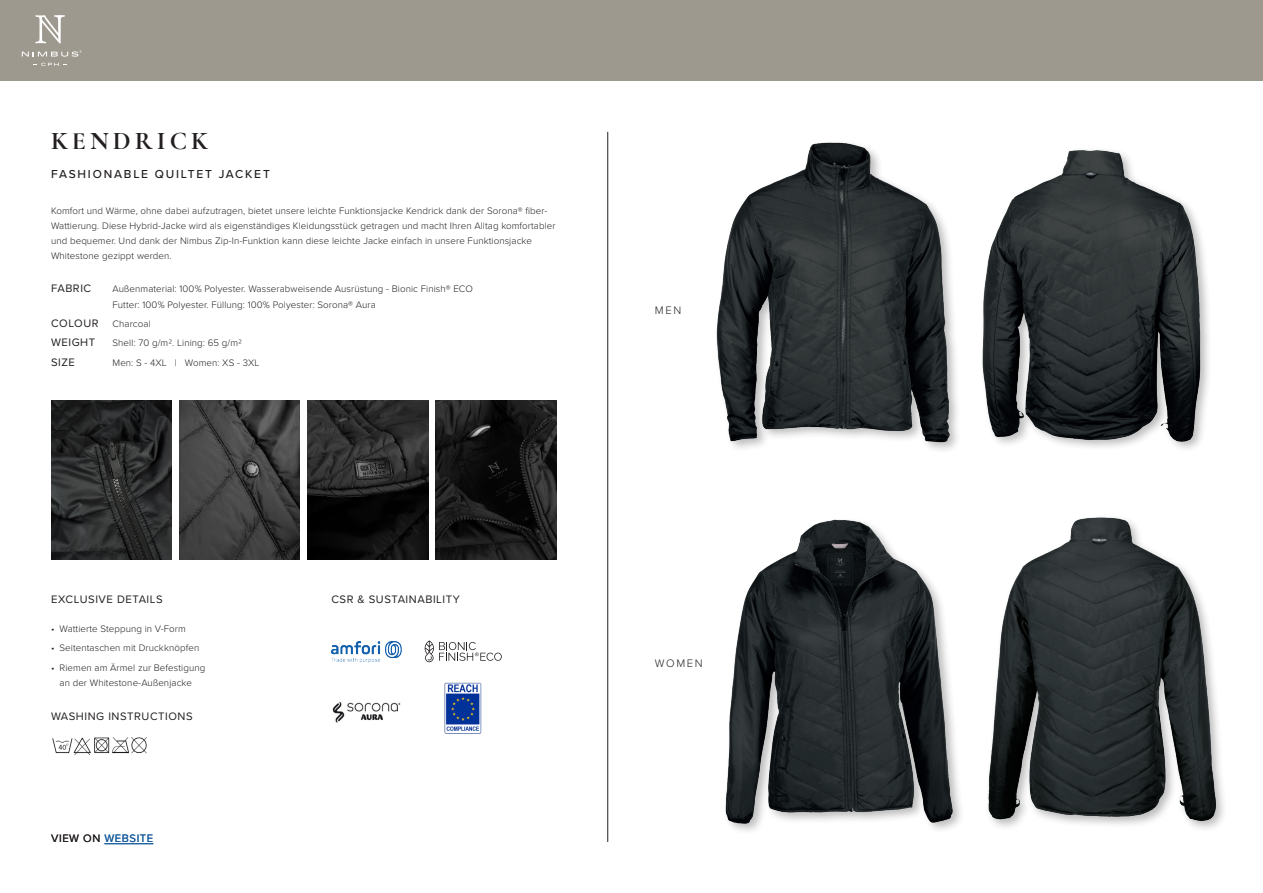
<style>
.page{position:relative;width:1263px;height:893px;background:#fff}
.page>*{position:absolute;margin:0;border:0;box-sizing:border-box;transform-origin:0 0}
.t1{font:700 25.5px "Cormorant Garamond";letter-spacing:.16em;color:#231f20}
.t2{font:500 12px "Proxima Nova";letter-spacing:.15em;color:#231f20}
.t3{font:11.25px "Proxima Nova";letter-spacing:.05em;color:#231f20}
.t4{font:11.25px "Proxima Nova";letter-spacing:.05em;color:#175d9e}
.t5{font:300 11.25px "Proxima Nova";letter-spacing:.15em;color:#231f20}
.t6{font:300 9.75px/15px "Proxima Nova";letter-spacing:.01em;color:#231f20}
.s1{font-weight:400;font-size:11.25px}
.s2{color:#231f20}
</style>
<div class="page">
<div style="left:0;top:0;width:1263px;height:81px;background:#9e998e"></div>
<hr style="left:607px;top:132px;width:1px;height:710px;background:#231f20">
<img style="left:307px;top:401px;width:122px;height:159px">
<img style="left:436px;top:401px;width:121px;height:159px">
<img style="left:51px;top:401px;width:121px;height:159px">
<img style="left:179px;top:401px;width:121px;height:159px">
<img style="left:52px;top:737px;width:95px;height:18px">
<img style="left:332px;top:642px;width:69px;height:21px">
<svg style="left:425px;top:640px;width:77px;height:22px"></svg>
<img style="left:332px;top:702px;width:69px;height:21px">
<img style="left:444px;top:682px;width:38px;height:52px">
<img style="left:1006px;top:517px;width:218px;height:312px">
<img style="left:725px;top:534px;width:281px;height:297px">
<img style="left:982px;top:150px;width:227px;height:299px">
<img style="left:716px;top:142px;width:241px;height:392px">
<svg style="left:35px;top:15px;width:30px;height:28px"></svg>
<svg style="left:33px;top:63px;width:34px;height:3px"></svg>
<svg style="left:22px;top:50px;width:60px;height:7px"></svg>
<hr style="left:104px;top:843px;width:49px;height:1px;background:#175d9e">
<p class="t1" style="left:51px;top:125px;width:158px">KENDRICK</p>
<p class="t2" style="left:51px;top:166px;width:220px">FASHIONABLE QUILTET JACKET</p>
<p class="t6" style="left:51px;top:203px;width:506px">Komfort und Wärme, ohne dabei aufzutragen, bietet unsere leichte Funktionsjacke Kendrick dank der Sorona® fiber-Wattierung. Diese Hybrid-Jacke wird als eigenständiges Kleidungsstück getragen und macht Ihren Alltag komfortabler und bequemer. Und dank der Nimbus Zip-In-Funktion kann diese leichte Jacke einfach in unsere Funktionsjacke Whitestone gezippt werden.</p>
<p class="t3" style="left:51px;top:280px;width:42px">FABRIC</p>
<p class="t6" style="left:113px;top:281px;width:362px">Außenmaterial: 100% Polyester. Wasserabweisende Ausrüstung - Bionic Finish® ECO</p>
<p class="t6" style="left:113px;top:296px;width:265px">Futter: 100% Polyester. Füllung: 100% Polyester: Sorona® Aura</p>
<p class="t6" style="left:51px;top:316px;width:101px"><span class="s1">COLOUR</span> Charcoal</p>
<p class="t3" style="left:51px;top:334px;width:46px">WEIGHT</p>
<p class="t6" style="left:113px;top:335px;width:131px">Shell: 70 g/m2. Lining: 65 g/m2</p>
<p class="t3" style="left:51px;top:354px;width:25px">SIZE</p>
<p class="t6" style="left:113px;top:355px;width:148px">Men: S - 4XL | Women: XS - 3XL</p>
<p class="t3" style="left:51px;top:590px;width:113px">EXCLUSIVE DETAILS</p>
<p class="t3" style="left:331px;top:590px;width:130px">CSR &amp; SUSTAINABILITY</p>
<p class="t6" style="left:51px;top:620px;width:136px">• Wattierte Steppung in V-Form</p>
<p class="t6" style="left:51px;top:640px;width:150px">• Seitentaschen mit Druckknöpfen</p>
<p class="t6" style="left:51px;top:659px;width:156px;text-align:center">• Riemen am Ärmel zur Befestigung an der Whitestone-Außenjacke</p>
<p class="t3" style="left:51px;top:708px;width:143px">WASHING INSTRUCTIONS</p>
<p class="t4" style="left:51px;top:830px;width:104px"><span class="s2">VIEW ON</span> WEBSITE</p>
<p class="t5" style="left:655px;top:302px;width:28px">MEN</p>
<p class="t5" style="left:655px;top:655px;width:49px">WOMEN</p>
</div>
